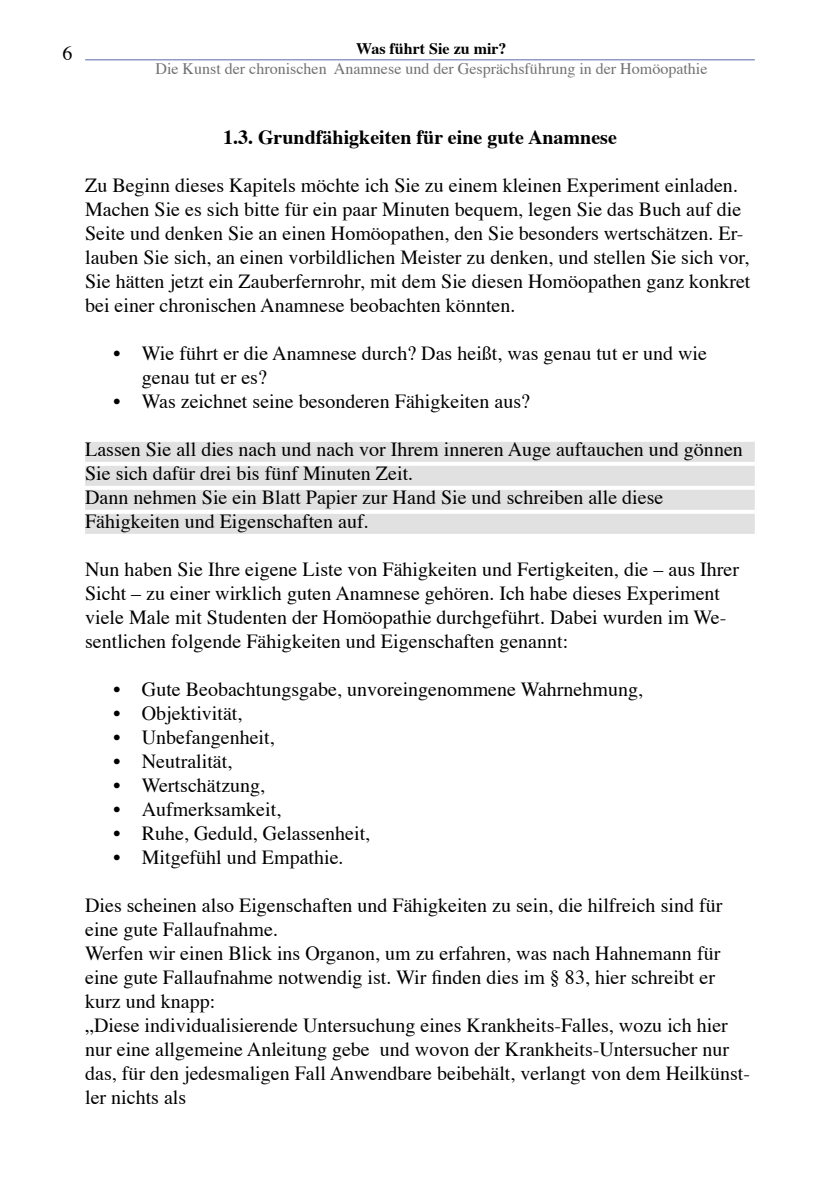
<style>
.page{position:relative;width:840px;height:1191px;background:#fff}
.page>*{position:absolute;margin:0;border:0;box-sizing:border-box;transform-origin:0 0}
.t1{font:20px/24px "Times";color:#000}
.t2{font:700 20px "Times";color:#000}
.t3{font:16px "Times";color:#707173}
.t4{font:700 16px "Times";color:#000}
</style>
<div class="page">
<hr style="left:85px;top:59px;width:669px;height:1px;background:#5f67a9">
<div style="left:85px;top:442px;width:669px;height:20px;background:#e1e1e2"></div>
<div style="left:85px;top:466px;width:669px;height:20px;background:#e1e1e2"></div>
<div style="left:85px;top:490px;width:669px;height:20px;background:#e1e1e2"></div>
<div style="left:85px;top:514px;width:669px;height:20px;background:#e1e1e2"></div>
<p class="t4" style="left:356px;top:38px;width:152px">Was führt Sie zu mir?</p>
<p class="t3" style="left:155px;top:59px;width:553px">Die Kunst der chronischen Anamnese und der Gesprächsführung in der Homöopathie</p>
<p class="t2" style="left:223px;top:124px;width:395px">1.3. Grundfähigkeiten für eine gute Anamnese</p>
<p class="t1" style="left:85px;top:174px;width:666px">Zu Beginn dieses Kapitels möchte ich Sie zu einem kleinen Experiment einladen.<br>Machen Sie es sich bitte für ein paar Minuten bequem, legen Sie das Buch auf die Seite und denken Sie an einen Homöopathen, den Sie besonders wertschätzen. Er&shy;lauben Sie sich, an einen vorbildlichen Meister zu denken, und stellen Sie sich vor, Sie hätten jetzt ein Zauberfernrohr, mit dem Sie diesen Homöopathen ganz konkret bei einer chronischen Anamnese beobachten könnten.</p>
<p class="t1" style="left:142px;top:342px;width:566px;text-indent:-28px">• Wie führt er die Anamnese durch? Das heißt, was genau tut er und wie genau tut er es?</p>
<p class="t1" style="left:113px;top:390px;width:418px">• Was zeichnet seine besonderen Fähigkeiten aus?</p>
<p class="t1" style="left:85px;top:438px;width:659px">Lassen Sie all dies nach und nach vor Ihrem inneren Auge auftauchen und gönnen Sie sich dafür drei bis fünf Minuten Zeit.<br>Dann nehmen Sie ein Blatt Papier zur Hand Sie und schreiben alle diese Fähigkeiten und Eigenschaften auf.</p>
<p class="t1" style="left:85px;top:558px;width:655px">Nun haben Sie Ihre eigene Liste von Fähigkeiten und Fertigkeiten, die – aus Ihrer Sicht – zu einer wirklich guten Anamnese gehören. Ich habe dieses Experiment viele Male mit Studenten der Homöopathie durchgeführt. Dabei wurden im We&shy;sentlichen folgende Fähigkeiten und Eigenschaften genannt:</p>
<p class="t1" style="left:113px;top:678px;width:531px">• Gute Beobachtungsgabe, unvoreingenommene Wahrnehmung,</p>
<p class="t1" style="left:113px;top:702px;width:130px">• Objektivität,</p>
<p class="t1" style="left:113px;top:726px;width:163px">• Unbefangenheit,</p>
<p class="t1" style="left:113px;top:750px;width:120px">• Neutralität,</p>
<p class="t1" style="left:113px;top:774px;width:153px">• Wertschätzung,</p>
<p class="t1" style="left:113px;top:798px;width:169px">• Aufmerksamkeit,</p>
<p class="t1" style="left:113px;top:822px;width:258px">• Ruhe, Geduld, Gelassenheit,</p>
<p class="t1" style="left:113px;top:846px;width:231px">• Mitgefühl und Empathie.</p>
<p class="t1" style="left:85px;top:894px;width:666px">Dies scheinen also Eigenschaften und Fähigkeiten zu sein, die hilfreich sind für eine gute Fallaufnahme.<br>Werfen wir einen Blick ins Organon, um zu erfahren, was nach Hahnemann für eine gute Fallaufnahme notwendig ist. Wir finden dies im § 83, hier schreibt er kurz und knapp:<br>„Diese individualisierende Untersuchung eines Krankheits-Falles, wozu ich hier nur eine allgemeine Anleitung gebe und wovon der Krankheits-Untersucher nur das, für den jedesmaligen Fall Anwendbare beibehält, verlangt von dem Heilkünst&shy;ler nichts als</p>
</div>
